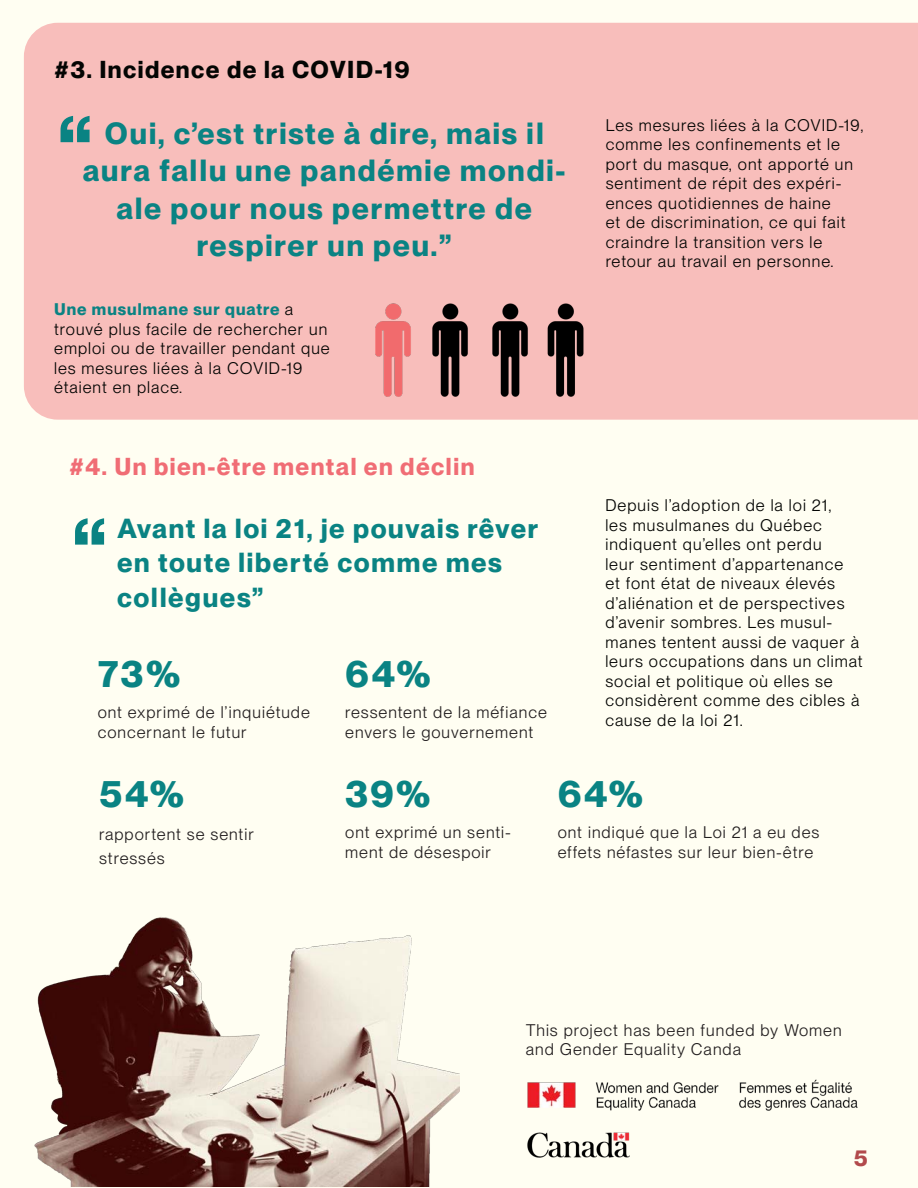
<style>
.page{position:relative;width:918px;height:1188px;background:#fffef2}
.page>*{position:absolute;margin:0;border:0;box-sizing:border-box;transform-origin:0 0}
.t1{font:700 82.5px "PP Neue Montreal";color:#0a8383}
.t2{font:700 37.5px "PP Neue Montreal";letter-spacing:.06em;color:#0a8383}
.t3{font:700 30px/37.5px "PP Neue Montreal";letter-spacing:.06em;color:#0a8383;text-align:center}
.t4{font:700 27px/34.5px "PP Neue Montreal";letter-spacing:.06em;color:#0a8383}
.t5{font:700 24px "PP Neue Montreal";letter-spacing:.06em;color:#f06d75}
.t6{font:700 24px "PP Neue Montreal";letter-spacing:.06em;color:#040503}
.t7{font:700 22.5px "PP Neue Montreal";color:#b24a4c}
.t8{font:16.5px/19.5px "PP Neue Montreal";letter-spacing:.06em;color:#040503}
.t9{font:16.5px/19.5px "PP Neue Montreal";letter-spacing:.06em;color:#231f20}
.s1{font-weight:700;color:#0a8383}
</style>
<div class="page">
<div style="left:24px;top:23px;width:894px;height:397px;background:#f8bebb"></div>
<img style="left:345px;top:302px;width:57px;height:96px">
<img style="left:498px;top:302px;width:20px;height:96px">
<img style="left:402px;top:302px;width:96px;height:96px">
<img style="left:518px;top:302px;width:95px;height:96px">
<img style="left:34px;top:917px;width:426px;height:269px">
<img style="left:527px;top:1079px;width:331px;height:32px">
<img style="left:527px;top:1132px;width:103px;height:26px">
<p class="t6" style="left:54px;top:55px;width:357px">#3. Incidence de la COVID-19</p>
<p class="t1" style="left:58px;top:96px;width:36px">“</p>
<p class="t8" style="left:606px;top:115px;width:259px">Les mesures liées à la COVID-19, comme les confinements et le port du masque, ont apporté un sentiment de répit des expéri&shy;ences quotidiennes de haine<br>et de discrimination, ce qui fait craindre la transition vers le</p>
<p class="t8" style="left:606px;top:252px;width:229px">retour au travail en personne.</p>
<p class="t8" style="left:54px;top:300px;width:277px"><span class="s1">Une musulmane sur quatre</span> a trouvé plus facile de rechercher un emploi ou de travailler pendant que les mesures liées à la COVID-19 étaient en place.</p>
<p class="t3" style="left:83px;top:115px;width:484px">Oui, c’est triste à dire, mais il aura fallu une pandémie mondi&shy;ale pour nous permettre de</p>
<p class="t3" style="left:197px;top:227px;width:256px">respirer un peu.”</p>
<p class="t5" style="left:69px;top:452px;width:407px">#4. Un bien-être mental en déclin</p>
<p class="t1" style="left:72px;top:498px;width:36px">“</p>
<p class="t4" style="left:117px;top:512px;width:423px">Avant la loi 21, je pouvais rêver en toute liberté comme mes collègues”</p>
<p class="t2" style="left:98px;top:651px;width:84px">73%</p>
<p class="t9" style="left:98px;top:703px;width:214px">ont exprimé de l’inquiétude concernant le futur</p>
<p class="t2" style="left:345px;top:651px;width:87px">64%</p>
<p class="t9" style="left:345px;top:703px;width:203px">ressentent de la méfiance envers le gouvernement</p>
<p class="t8" style="left:605px;top:496px;width:259px">Depuis l’adoption de la loi 21,<br>les musulmanes du Québec indiquent qu’elles ont perdu<br>leur sentiment d’appartenance<br>et font état de niveaux élevés d’aliénation et de perspectives d’avenir sombres. Les musul&shy;manes tentent aussi de vaquer à leurs occupations dans un climat social et politique où elles se considèrent comme des cibles à cause de la loi 21.</p>
<p class="t2" style="left:99px;top:771px;width:86px">54%</p>
<p class="t9" style="left:99px;top:822px;width:156px;line-height:24px">rapportent se sentir stressés</p>
<p class="t2" style="left:345px;top:771px;width:86px">39%</p>
<p class="t2" style="left:558px;top:771px;width:87px">64%</p>
<p class="t9" style="left:345px;top:823px;width:167px">ont exprimé un senti&shy;ment de désespoir</p>
<p class="t9" style="left:558px;top:823px;width:263px">ont indiqué que la Loi 21 a eu des effets néfastes sur leur bien-être</p>
<p class="t9" style="left:526px;top:1020px;width:317px">This project has been funded by Women and Gender Equality Canda</p>
<h3 class="t7" style="left:854px;top:1145px;width:16px">5</h3>
</div>
